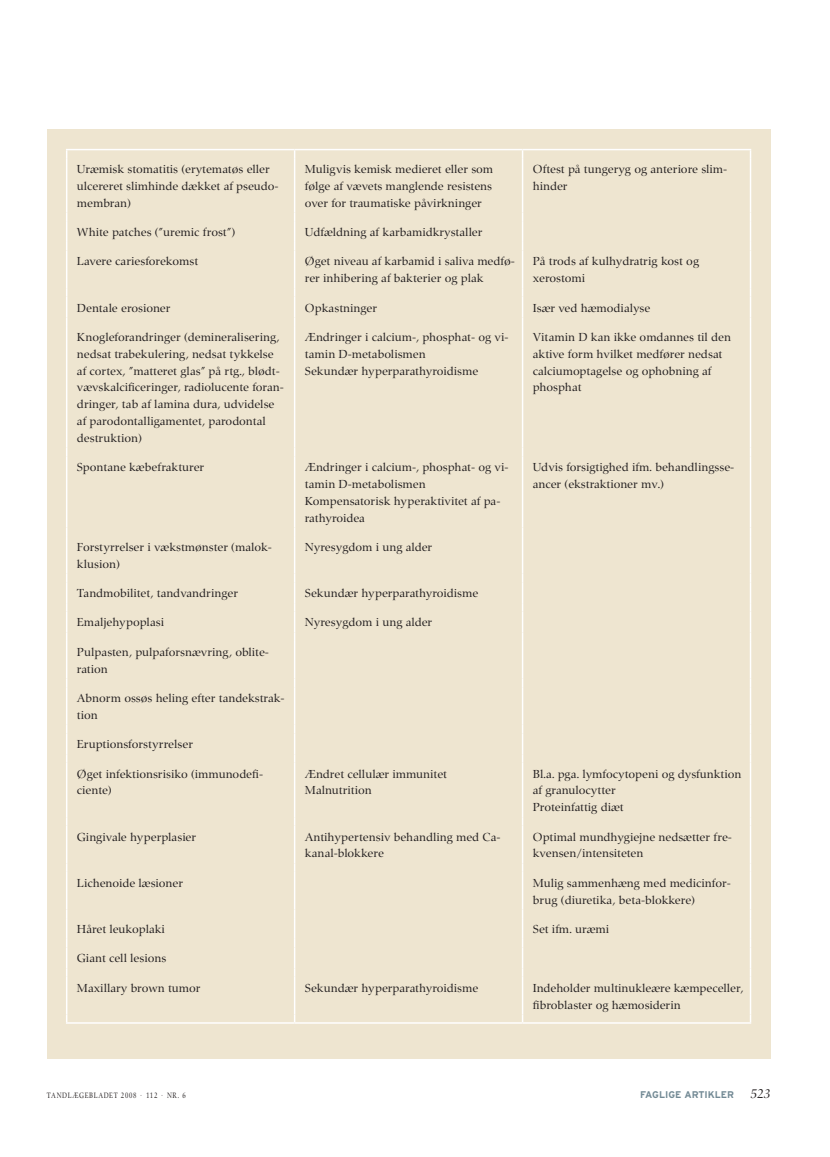
<style>
.page{position:relative;width:830px;height:1157px;background:#fff}
.page>*{position:absolute;margin:0;border:0;box-sizing:border-box;transform-origin:0 0}
.t1{font:italic 13.5px "Zapf Renaissance BEF";color:#231f20}
.t2{font:12px/16.8px "Zapf Renaissance BEF";color:#231f20}
.t3{font:700 9.75px "Interstate";color:#738a95}
.t4{font:8.1px "Zapf Renaissance BEF";letter-spacing:.11em;color:#231f20;scale:.81 1}
.s1{font-family:"Interstate";font-weight:700;font-style:normal;font-size:9.75px;color:#738a95}
</style>
<div class="page">
<div style="left:47px;top:130px;width:723px;height:929px;background:#eee5d0"></div>
<hr style="left:66px;top:1022px;width:228px;height:1px;background:#fff">
<hr style="left:294px;top:1022px;width:228px;height:1px;background:#fff">
<hr style="left:522px;top:1022px;width:228px;height:1px;background:#fff">
<hr style="left:66px;top:158px;width:1px;height:54px;background:#fff">
<hr style="left:294px;top:158px;width:1px;height:54px;background:#fff">
<hr style="left:521px;top:158px;width:2px;height:54px;background:#fff">
<hr style="left:749px;top:158px;width:1px;height:54px;background:#fff">
<hr style="left:521px;top:221px;width:2px;height:21px;background:#fff">
<svg style="left:66px;top:212px;width:1px;height:38px"></svg>
<svg style="left:294px;top:212px;width:1px;height:38px"></svg>
<hr style="left:66px;top:250px;width:1px;height:38px;background:#fff">
<hr style="left:294px;top:250px;width:1px;height:38px;background:#fff">
<hr style="left:521px;top:250px;width:2px;height:38px;background:#fff">
<hr style="left:749px;top:250px;width:1px;height:38px;background:#fff">
<hr style="left:521px;top:297px;width:2px;height:20px;background:#fff">
<svg style="left:66px;top:288px;width:1px;height:38px"></svg>
<svg style="left:294px;top:288px;width:1px;height:38px"></svg>
<hr style="left:66px;top:326px;width:1px;height:122px;background:#fff">
<hr style="left:294px;top:326px;width:1px;height:122px;background:#fff">
<hr style="left:521px;top:326px;width:2px;height:122px;background:#fff">
<hr style="left:749px;top:326px;width:1px;height:122px;background:#fff">
<hr style="left:66px;top:456px;width:1px;height:71px;background:#fff">
<hr style="left:294px;top:456px;width:1px;height:71px;background:#fff">
<hr style="left:521px;top:456px;width:2px;height:71px;background:#fff">
<hr style="left:749px;top:456px;width:1px;height:71px;background:#fff">
<hr style="left:66px;top:536px;width:1px;height:37px;background:#fff">
<hr style="left:294px;top:536px;width:1px;height:37px;background:#fff">
<hr style="left:521px;top:536px;width:2px;height:37px;background:#fff">
<hr style="left:749px;top:536px;width:1px;height:37px;background:#fff">
<hr style="left:521px;top:582px;width:2px;height:21px;background:#fff">
<hr style="left:521px;top:611px;width:2px;height:21px;background:#fff">
<svg style="left:66px;top:573px;width:1px;height:68px"></svg>
<svg style="left:294px;top:573px;width:1px;height:68px"></svg>
<hr style="left:66px;top:641px;width:1px;height:37px;background:#fff">
<hr style="left:294px;top:641px;width:1px;height:37px;background:#fff">
<hr style="left:521px;top:641px;width:2px;height:37px;background:#fff">
<hr style="left:749px;top:641px;width:1px;height:37px;background:#fff">
<hr style="left:66px;top:687px;width:1px;height:37px;background:#fff">
<hr style="left:294px;top:687px;width:1px;height:37px;background:#fff">
<hr style="left:521px;top:687px;width:2px;height:37px;background:#fff">
<hr style="left:749px;top:687px;width:1px;height:37px;background:#fff">
<hr style="left:521px;top:733px;width:2px;height:21px;background:#fff">
<svg style="left:66px;top:724px;width:1px;height:38px"></svg>
<svg style="left:294px;top:724px;width:1px;height:38px"></svg>
<hr style="left:66px;top:762px;width:1px;height:55px;background:#fff">
<hr style="left:294px;top:762px;width:1px;height:55px;background:#fff">
<hr style="left:521px;top:762px;width:2px;height:55px;background:#fff">
<hr style="left:749px;top:762px;width:1px;height:55px;background:#fff">
<hr style="left:66px;top:825px;width:1px;height:38px;background:#fff">
<hr style="left:294px;top:825px;width:1px;height:38px;background:#fff">
<hr style="left:521px;top:825px;width:2px;height:38px;background:#fff">
<hr style="left:749px;top:825px;width:1px;height:38px;background:#fff">
<hr style="left:66px;top:871px;width:1px;height:38px;background:#fff">
<hr style="left:294px;top:871px;width:1px;height:38px;background:#fff">
<hr style="left:521px;top:871px;width:2px;height:38px;background:#fff">
<hr style="left:749px;top:871px;width:1px;height:38px;background:#fff">
<hr style="left:521px;top:918px;width:2px;height:20px;background:#fff">
<hr style="left:521px;top:947px;width:2px;height:21px;background:#fff">
<svg style="left:66px;top:909px;width:1px;height:67px"></svg>
<svg style="left:294px;top:909px;width:1px;height:67px"></svg>
<hr style="left:66px;top:976px;width:1px;height:38px;background:#fff">
<hr style="left:294px;top:976px;width:1px;height:38px;background:#fff">
<hr style="left:521px;top:976px;width:2px;height:38px;background:#fff">
<hr style="left:749px;top:976px;width:1px;height:38px;background:#fff">
<hr style="left:66px;top:149px;width:228px;height:1px;background:#fff">
<hr style="left:294px;top:149px;width:228px;height:1px;background:#fff">
<hr style="left:522px;top:149px;width:228px;height:1px;background:#fff">
<p class="t2" style="left:77px;top:161px;width:203px">Uræmisk stomatitis (erytematøs eller ulcereret slimhinde dækket af pseudo&shy;membran)</p>
<p class="t2" style="left:305px;top:161px;width:190px;text-align:justify">Muligvis kemisk medieret eller som følge af vævets manglende resistens over for traumatiske påvirkninger</p>
<p class="t2" style="left:532px;top:161px;width:196px">Oftest på tungeryg og anteriore slim&shy;hinder</p>
<p class="t2" style="left:77px;top:224px;width:160px">White patches (”uremic frost”)</p>
<p class="t2" style="left:305px;top:224px;width:179px">Udfældning af karbamidkrystaller</p>
<p class="t2" style="left:77px;top:253px;width:123px">Lavere cariesforekomst</p>
<p class="t2" style="left:305px;top:253px;width:211px">Øget niveau af karbamid i saliva medfø&shy;rer inhibering af bakterier og plak</p>
<p class="t2" style="left:532px;top:253px;width:168px">På trods af kulhydratrig kost og xerostomi</p>
<p class="t2" style="left:77px;top:299px;width:95px">Dentale erosioner</p>
<p class="t2" style="left:305px;top:299px;width:74px">Opkastninger</p>
<p class="t2" style="left:532px;top:299px;width:119px">Især ved hæmodialyse</p>
<p class="t2" style="left:77px;top:329px;width:208px">Knogleforandringer (demineralisering, nedsat trabekulering, nedsat tykkelse af cortex, ”matteret glas” på rtg., blødt&shy;vævskalcificeringer, radiolucente foran&shy;dringer, tab af lamina dura, udvidelse af parodontalligamentet, parodontal destruktion)</p>
<p class="t2" style="left:305px;top:329px;width:205px">Ændringer i calcium-, phosphat- og vi&shy;tamin D-metabolismen<br>Sekundær hyperparathyroidisme</p>
<p class="t2" style="left:532px;top:329px;width:199px">Vitamin D kan ikke omdannes til den aktive form hvilket medfører nedsat calciumoptagelse og ophobning af phosphat</p>
<p class="t2" style="left:77px;top:459px;width:129px">Spontane kæbefrakturer</p>
<p class="t2" style="left:305px;top:459px;width:205px">Ændringer i calcium-, phosphat- og vi&shy;tamin D-metabolismen<br>Kompensatorisk hyperaktivitet af pa&shy;rathyroidea</p>
<p class="t2" style="left:532px;top:459px;width:203px">Udvis forsigtighed ifm. behandlingsse&shy;ancer (ekstraktioner mv.)</p>
<p class="t2" style="left:77px;top:539px;width:196px">Forstyrrelser i vækstmønster (malok&shy;klusion)</p>
<p class="t2" style="left:305px;top:539px;width:129px">Nyresygdom i ung alder</p>
<p class="t2" style="left:77px;top:585px;width:162px">Tandmobilitet, tandvandringer</p>
<p class="t2" style="left:305px;top:585px;width:175px">Sekundær hyperparathyroidisme</p>
<p class="t2" style="left:77px;top:614px;width:89px">Emaljehypoplasi</p>
<p class="t2" style="left:305px;top:614px;width:129px">Nyresygdom i ung alder</p>
<p class="t2" style="left:77px;top:644px;width:193px">Pulpasten, pulpaforsnævring, oblite&shy;ration</p>
<p class="t2" style="left:77px;top:690px;width:209px">Abnorm ossøs heling efter tandekstrak&shy;tion</p>
<p class="t2" style="left:77px;top:736px;width:117px">Eruptionsforstyrrelser</p>
<p class="t2" style="left:77px;top:765px;width:188px">Øget infektionsrisiko (immunodefi&shy;ciente)</p>
<p class="t2" style="left:305px;top:765px;width:144px">Ændret cellulær immunitet<br>Malnutrition</p>
<p class="t2" style="left:532px;top:765px;width:210px">Bl.a. pga. lymfocytopeni og dysfunktion af granulocytter<br>Proteinfattig diæt</p>
<p class="t2" style="left:77px;top:828px;width:121px">Gingivale hyperplasier</p>
<p class="t2" style="left:305px;top:828px;width:197px">Antihypertensiv behandling med Ca&shy;kanal-blokkere</p>
<p class="t2" style="left:532px;top:828px;width:200px">Optimal mundhygiejne nedsætter fre&shy;kvensen/intensiteten</p>
<p class="t2" style="left:77px;top:874px;width:107px">Lichenoide læsioner</p>
<p class="t2" style="left:532px;top:874px;width:199px">Mulig sammenhæng med medicinfor&shy;brug (diuretika, beta-blokkere)</p>
<p class="t2" style="left:77px;top:921px;width:89px">Håret leukoplaki</p>
<p class="t2" style="left:532px;top:921px;width:78px">Set ifm. uræmi</p>
<p class="t2" style="left:77px;top:950px;width:91px">Giant cell lesions</p>
<p class="t2" style="left:77px;top:979px;width:125px">Maxillary brown tumor</p>
<p class="t2" style="left:305px;top:979px;width:175px">Sekundær hyperparathyroidisme</p>
<p class="t2" style="left:532px;top:979px;width:212px">Indeholder multinukleære kæmpeceller, fibroblaster og hæmosiderin</p>
<p class="t4" style="left:47px;top:1091px;width:173px">TANDLÆGEBLADET 2008 · 112 · NR. 6</p>
<p class="t3" style="left:639px;top:1088px;width:75px">FAGLIGE ARTIKLE</p>
<p class="t1" style="left:726px;top:1086px;width:45px"><span class="s1">R</span> 523</p>
</div>
